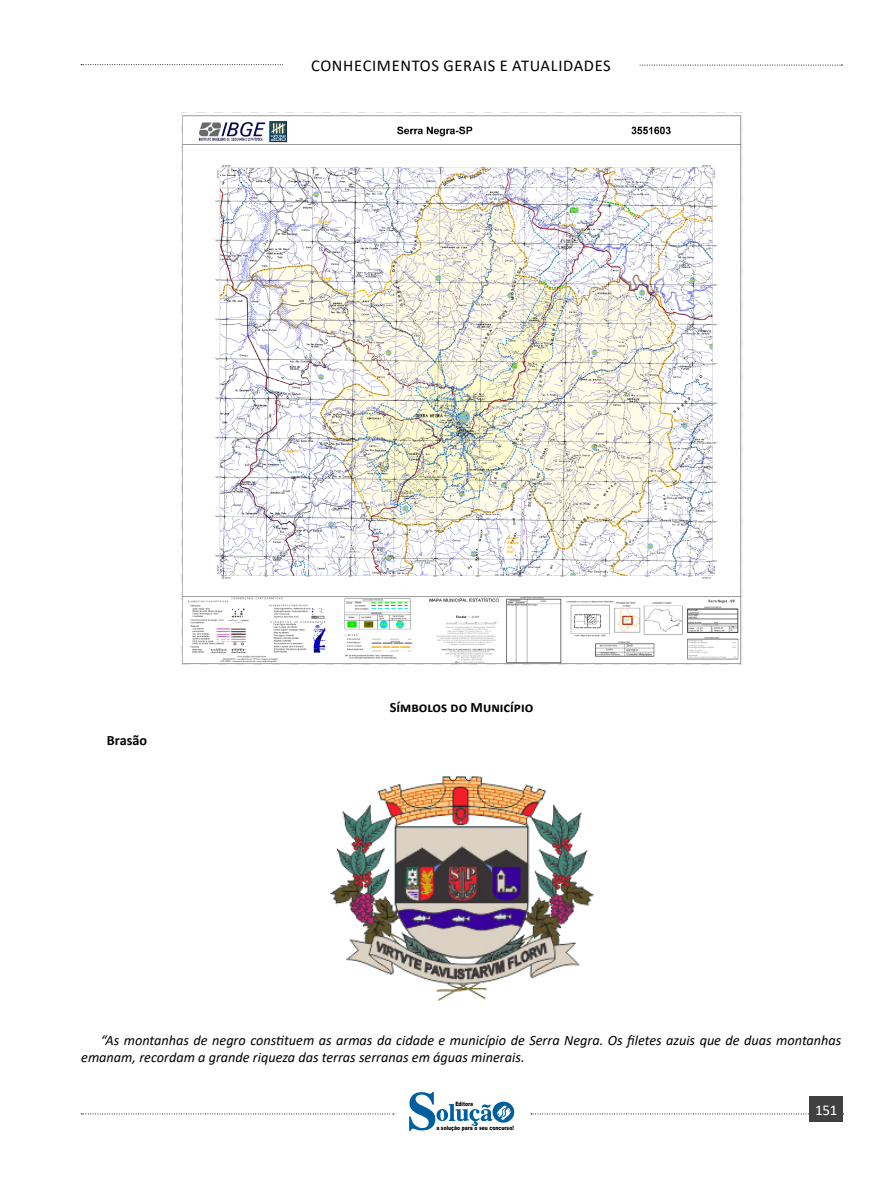
<style>
.page{position:relative;width:893px;height:1191px;background:#fff}
.page>*{position:absolute;margin:0;border:0;box-sizing:border-box;transform-origin:0 0}
.t1{font:16.5px "Calibri";letter-spacing:.04em;color:#000}
.t2{font:15px "Calibri";color:#fff}
.TEXTO_BASE{font:italic 14.25px/16.5px "Calibri";color:#000}
.TITULO_DE_LEI{font:700 14.25px "Calibri";color:#000}
.TITULO_DE_ASSUNTO__CORPO{font:700 14.25px "Calibri";color:#000}
.t3{font:900 6px "Arial";color:#000;scale:.76 1}
</style>
<div class="page">
<svg style="left:81px;top:64px;width:202px;height:1px"></svg>
<svg style="left:639px;top:65px;width:203px;height:1px"></svg>
<svg style="left:81px;top:1113px;width:313px;height:1px"></svg>
<svg style="left:531px;top:1113px;width:313px;height:1px"></svg>
<div style="left:810px;top:1096px;width:33px;height:26px;background:#404040"></div>
<svg style="left:409px;top:1092px;width:105px;height:39px"></svg>
<img style="left:181px;top:112px;width:562px;height:553px">
<img style="left:330px;top:776px;width:264px;height:225px">
<p class="t1" style="left:311px;top:54px;width:301px">CONHECIMENTOS GERAIS E ATUALIDADES</p>
<p class="TITULO_DE_ASSUNTO__CORPO" style="left:107px;top:730px;width:42px">Brasão</p>
<p class="TITULO_DE_LEI" style="left:390px;top:697px;width:145px">Símbolos do Município</p>
<p class="TEXTO_BASE" style="left:81px;top:1031px;width:762px;text-indent:20px">“As montanhas de negro constituem as armas da cidade e município de Serra Negra. Os filetes azuis que de duas montanhas emanam, recordam a grande riqueza das terras serranas em águas minerais.</p>
<p class="t3" style="left:455px;top:1099px;width:25px">Editora</p>
<p class="t3" style="left:436px;top:1123px;width:103px">a solução para o seu concurso!</p>
<p class="t2" style="left:815px;top:1099px;width:24px">151</p>
</div>
